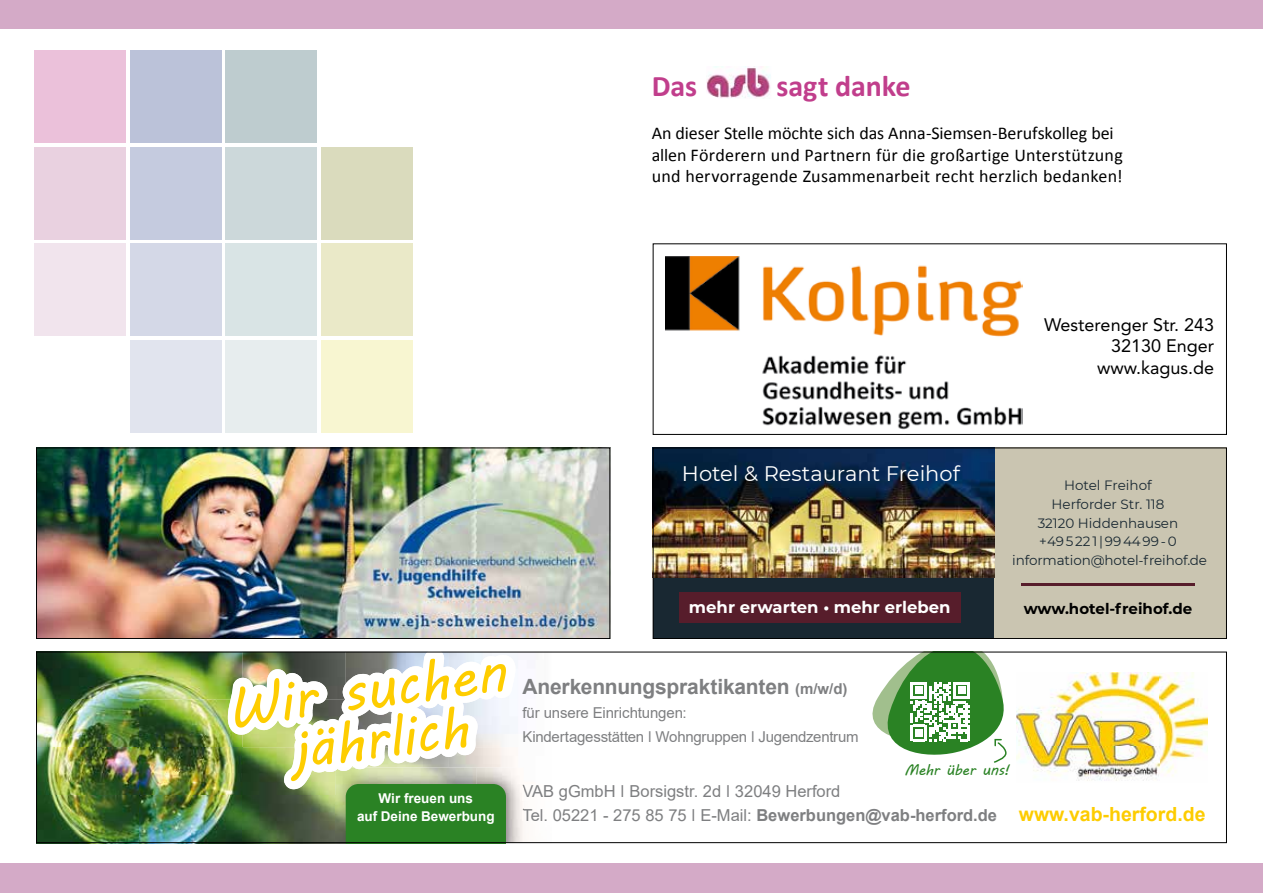
<style>
.page{position:relative;width:1263px;height:893px;background:#fff}
.page>*{position:absolute;margin:0;border:0;box-sizing:border-box;transform-origin:0 0}
.t1{font:700 30px "Calibri";letter-spacing:-.005em;color:#c13e8c}
.t2{font:700 21px "Arial";letter-spacing:-.01em;color:#7e7f81}
.t3{font:21px "Montserrat";color:#fff}
.t4{font:700 19.5px "Arial";color:#fdcc00}
.t5{font:18px/21.6px "Calibri";letter-spacing:.01em;color:#000}
.t6{font:18px/21.6px "Avenir LT Std";color:#000;text-align:right}
.t7{font:16.5px/24px "Arial";color:#7e7f81}
.t8{font:700 16.5px "Montserrat";color:#fff}
.t9{font:15px/24px "Arial";letter-spacing:-.015em;color:#7e7f81}
.t10{font:700 15px "Montserrat";color:#000}
.t11{font:15px "MV Boli";letter-spacing:-.02em;color:#2a8224}
.t12{font:13.5px/18.9px "Montserrat";color:#192832;text-align:center}
.t13{font:700 13.5px/18px "Arial";color:#fff;text-align:center}
.s1{color:#fff}
.s2{font-size:15px}
.s3{font-family:"Open Sans"}
.s4{font-weight:700}
</style>
<div class="page">
<div style="left:0;top:0;width:1263px;height:28px;background:#d4aac7"></div>
<div style="left:0;top:863px;width:1263px;height:30px;background:#d4aac7"></div>
<img style="left:38px;top:450px;width:570px;height:187px">
<div style="left:36px;top:448px;width:574px;height:191px;border:1px solid #000"></div>
<div style="left:995px;top:448px;width:232px;height:191px;background:#cac5b1"></div>
<div style="left:653px;top:448px;width:336px;height:191px;background:#192832"></div>
<img style="left:655px;top:450px;width:340px;height:127px">
<div style="left:679px;top:592px;width:282px;height:31px;background:#571d2b"></div>
<hr style="left:1021px;top:583px;width:174px;height:3px;background:#571d2b">
<div style="left:653px;top:448px;width:574px;height:191px;border:1px solid #000"></div>
<img style="left:665px;top:256px;width:358px;height:174px">
<div style="left:653px;top:243px;width:574px;height:192px;border:1px solid #000"></div>
<img style="left:38px;top:654px;width:190px;height:93px">
<img style="left:516px;top:654px;width:2px;height:14px">
<img style="left:516px;top:717px;width:2px;height:16px">
<img style="left:38px;top:747px;width:190px;height:94px">
<img style="left:1016px;top:673px;width:191px;height:108px">
<img style="left:516px;top:776px;width:8px;height:65px">
<svg style="left:522px;top:785px;width:2px;height:15px"></svg>
<svg style="left:523px;top:809px;width:1px;height:12px"></svg>
<img style="left:228px;top:654px;width:288px;height:187px">
<svg style="left:872px;top:654px;width:135px;height:109px"></svg>
<div style="left:36px;top:652px;width:1191px;height:191px;border:1px solid #000"></div>
<div style="left:34px;top:50px;width:91px;height:92px;background:#ebc1da"></div>
<div style="left:34px;top:147px;width:91px;height:92px;background:#e9d1e0"></div>
<div style="left:34px;top:244px;width:91px;height:92px;background:#f1e4ed"></div>
<div style="left:130px;top:50px;width:91px;height:92px;background:#bbc2d9"></div>
<div style="left:130px;top:147px;width:91px;height:92px;background:#c5cbdf"></div>
<div style="left:130px;top:244px;width:91px;height:92px;background:#d4d8e7"></div>
<div style="left:130px;top:340px;width:91px;height:92px;background:#e1e4ee"></div>
<div style="left:226px;top:50px;width:91px;height:92px;background:#becccf"></div>
<div style="left:226px;top:147px;width:91px;height:92px;background:#ccd8da"></div>
<div style="left:226px;top:244px;width:91px;height:92px;background:#d9e4e5"></div>
<div style="left:226px;top:340px;width:91px;height:92px;background:#e7edee"></div>
<div style="left:321px;top:147px;width:91px;height:92px;background:#dadbbd"></div>
<div style="left:321px;top:244px;width:91px;height:92px;background:#eae9c8"></div>
<div style="left:321px;top:340px;width:91px;height:92px;background:#f8f6d1"></div>
<img style="left:706px;top:66px;width:65px;height:32px">
<h1 class="t1" style="left:652px;top:67px;width:260px">Das <span class="s1">ASBK</span> sagt danke</h1>
<p class="t5" style="left:652px;top:121px;width:473px">An dieser Stelle möchte sich das Anna-Siemsen-Berufskolleg bei allen Förderern und Partnern für die großartige Unterstützung und hervorragende Zusammenarbeit recht herzlich bedanken!</p>
<p class="t6" style="left:1044px;top:314px;width:171px">Westerenger Str. 243<br>32130 Enger www.kagus.de</p>
<p class="t13" style="left:357px;top:789px;width:139px">Wir freuen uns<br>auf Deine Bewerbung</p>
<p class="t3" style="left:682px;top:459px;width:279px">Hotel &amp; Restaurant Freihof</p>
<p class="t8" style="left:689px;top:595px;width:263px">mehr erwarten • mehr erleben</p>
<p class="t2" style="left:522px;top:672px;width:327px">Anerkennungspraktikanten <span class="s2">(m/w/d)</span></p>
<p class="t9" style="left:522px;top:701px;width:338px">für unsere Einrichtungen:<br>Kindertagesstätten <span class="s3">I</span> Wohngruppen <span class="s3">I</span> Jugendzentrum</p>
<p class="t12" style="left:1012px;top:475px;width:196px">Hotel Freihof<br>Herforder Str. 118<br>32120 Hiddenhausen<br>+49 5 22 1 | 99 44 99 - 0 information@hotel-freihof.de</p>
<p class="t10" style="left:1024px;top:597px;width:170px">www.hotel-freihof.de</p>
<p class="t11" style="left:904px;top:759px;width:107px">Mehr über uns!</p>
<p class="t7" style="left:522px;top:779px;width:476px">VAB gGmbH <span class="s3">I</span> Borsigstr. 2d <span class="s3">I</span> 32049 Herford<br>Tel. 05221 - 275 85 75 <span class="s3">I</span> E-Mail: <span class="s4">Bewerbungen@vab-herford.de</span></p>
<p class="t4" style="left:1019px;top:801px;width:188px">www.vab-herford.de</p>
</div>
